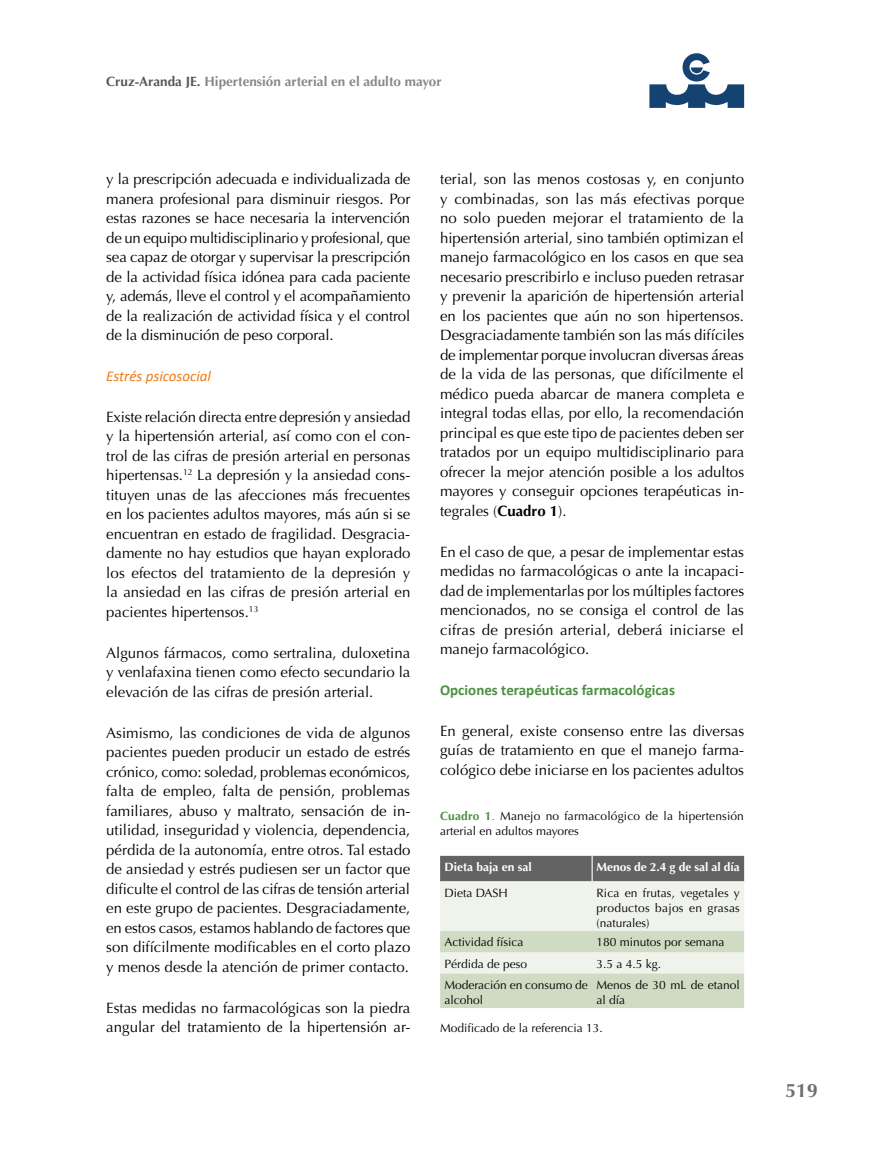
<style>
.page{position:relative;width:893px;height:1149px;background:#fff}
.page>*{position:absolute;margin:0;border:0;box-sizing:border-box;transform-origin:0 0}
.t1{font:700 19.5px "Optima";color:#706f6f}
.t2{font:15px/19.5px "Optima";color:#000;text-align:justify}
.t3{font:700 15px "Calibri";color:#4b9141}
.t4{font:italic 15px "Calibri";color:#ef7a13}
.t5{font:700 13.5px "Optima";color:#878787}
.t6{font:12px/15px "Optima";color:#000}
.t7{font:700 12px "Optima";color:#fff}
.s1{color:#575756}
.s2{font-weight:700}
.s3{font-weight:700;color:#4b9141}
.s4{color:#4b9141}
</style>
<div class="page">
<svg style="left:649px;top:53px;width:95px;height:55px"></svg>
<svg style="left:440px;top:855px;width:304px;height:152px;background:#cdd2c6"></svg>
<p class="t5" style="left:106px;top:74px;width:337px"><span class="s1">Cruz-Aranda JE.</span> Hipertensión arterial en el adulto mayor</p>
<p class="t2" style="left:106px;top:169px;width:306px">y la prescripción adecuada e individualizada de manera profesional para disminuir riesgos. Por estas razones se hace necesaria la intervención de un equipo multidisciplinario y profesional, que sea capaz de otorgar y supervisar la prescripción de la actividad física idónea para cada paciente y, además, lleve el control y el acompañamiento de la realización de actividad física y el control de la disminución de peso corporal.</p>
<p class="t4" style="left:106px;top:365px;width:106px">Estrés psicosocial</p>
<p class="t2" style="left:106px;top:407px;width:306px">Existe relación directa entre depresión y ansiedad y la hipertensión arterial, así como con el con&shy;trol de las cifras de presión arterial en personas hipertensas.<sup>12</sup> La depresión y la ansiedad cons&shy;tituyen unas de las afecciones más frecuentes en los pacientes adultos mayores, más aún si se encuentran en estado de fragilidad. Desgracia&shy;damente no hay estudios que hayan explorado los efectos del tratamiento de la depresión y la ansiedad en las cifras de presión arterial en pacientes hipertensos.<sup>13</sup></p>
<p class="t2" style="left:106px;top:643px;width:306px">Algunos fármacos, como sertralina, duloxetina y venlafaxina tienen como efecto secundario la elevación de las cifras de presión arterial.</p>
<p class="t2" style="left:106px;top:722px;width:306px">Asimismo, las condiciones de vida de algunos pacientes pueden producir un estado de estrés crónico, como: soledad, problemas económicos, falta de empleo, falta de pensión, problemas familiares, abuso y maltrato, sensación de in&shy;utilidad, inseguridad y violencia, dependencia, pérdida de la autonomía, entre otros. Tal estado de ansiedad y estrés pudiesen ser un factor que dificulte el control de las cifras de tensión arterial en este grupo de pacientes. Desgraciadamente, en estos casos, estamos hablando de factores que son difícilmente modificables en el corto plazo y menos desde la atención de primer contacto.</p>
<p class="t2" style="left:106px;top:997px;width:306px">Estas medidas no farmacológicas son la piedra angular del tratamiento de la hipertensión ar-</p>
<p class="t2" style="left:440px;top:169px;width:306px">terial, son las menos costosas y, en conjunto y combinadas, son las más efectivas porque no solo pueden mejorar el tratamiento de la hipertensión arterial, sino también optimizan el manejo farmacológico en los casos en que sea necesario prescribirlo e incluso pueden retrasar y prevenir la aparición de hipertensión arterial en los pacientes que aún no son hipertensos.<br>Desgraciadamente también son las más difíciles de implementar porque involucran diversas áreas de la vida de las personas, que difícilmente el médico pueda abarcar de manera completa e integral todas ellas, por ello, la recomendación principal es que este tipo de pacientes deben ser tratados por un equipo multidisciplinario para ofrecer la mejor atención posible a los adultos mayores y conseguir opciones terapéuticas in&shy;tegrales (<span class="s2">Cuadro 1</span>).</p>
<p class="t2" style="left:440px;top:541px;width:306px">En el caso de que, a pesar de implementar estas medidas no farmacológicas o ante la incapaci&shy;dad de implementarlas por los múltiples factores mencionados, no se consiga el control de las cifras de presión arterial, deberá iniciarse el manejo farmacológico.</p>
<p class="t3" style="left:440px;top:680px;width:236px">Opciones terapéuticas farmacológicas</p>
<p class="t2" style="left:440px;top:720px;width:306px">En general, existe consenso entre las diversas guías de tratamiento en que el manejo farma&shy;cológico debe iniciarse en los pacientes adultos</p>
<p class="t6" style="left:440px;top:808px;width:305px"><span class="s3">Cuadro 1</span><span class="s4">.</span> Manejo no farmacológico de la hipertensión arterial en adultos mayores</p>
<p class="t7" style="left:444px;top:859px;width:89px">Dieta baja en sal</p>
<p class="t7" style="left:596px;top:859px;width:145px">Menos de 2.4 g de sal al día</p>
<p class="t6" style="left:444px;top:885px;width:65px">Dieta DASH</p>
<p class="t6" style="left:596px;top:885px;width:145px;text-align:justify">Rica en frutas, vegetales y productos bajos en grasas (naturales)</p>
<p class="t6" style="left:444px;top:934px;width:81px">Actividad física</p>
<p class="t6" style="left:596px;top:934px;width:130px">180 minutos por semana</p>
<p class="t6" style="left:444px;top:955px;width:84px">Pérdida de peso</p>
<p class="t6" style="left:596px;top:955px;width:66px">3.5 a 4.5 kg.</p>
<p class="t6" style="left:444px;top:977px;width:145px">Moderación en consumo de alcohol</p>
<p class="t6" style="left:596px;top:977px;width:145px">Menos de 30 mL de etanol al día</p>
<p class="t6" style="left:440px;top:1020px;width:164px">Modificado de la referencia 13.</p>
<h1 class="t1" style="left:785px;top:1079px;width:34px">519</h1>
</div>
